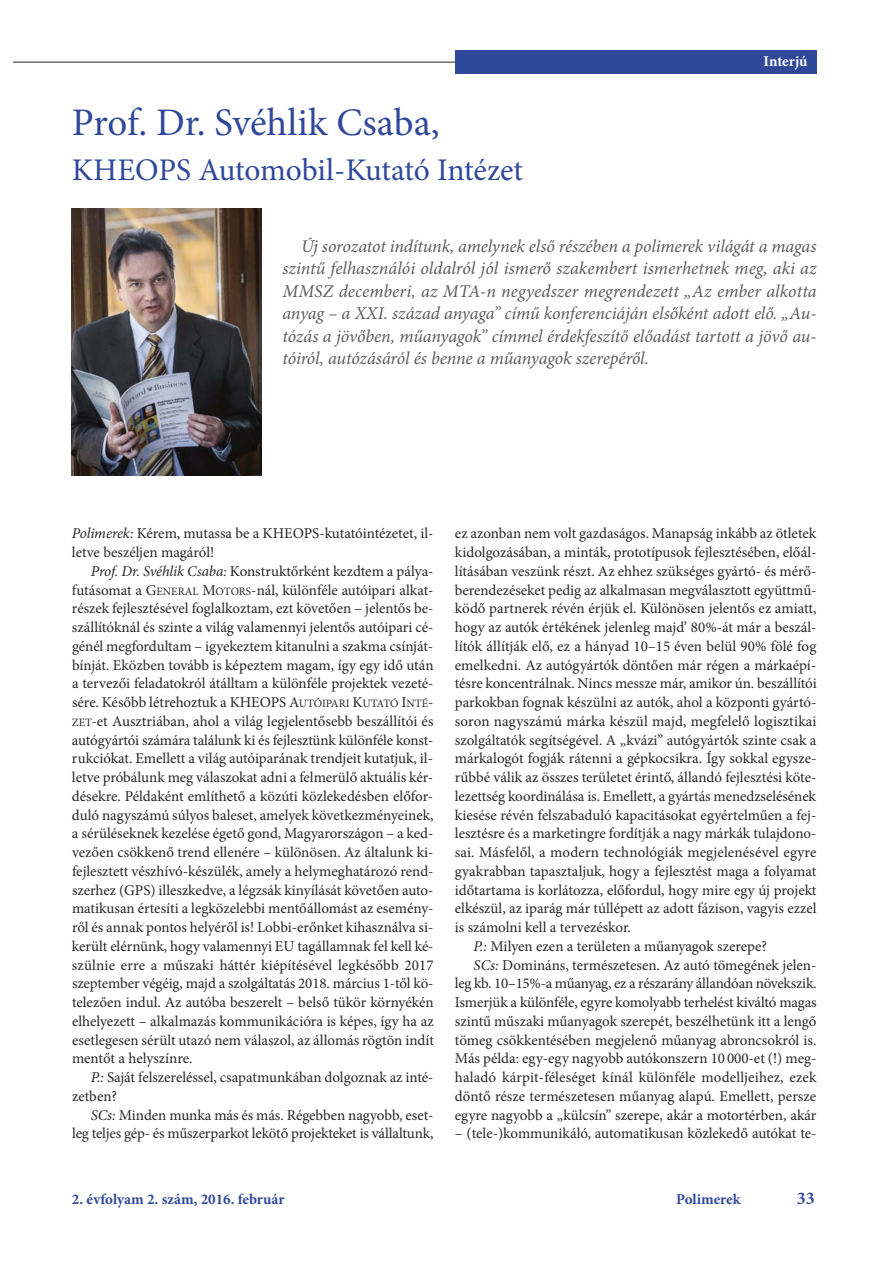
<style>
.page{position:relative;width:893px;height:1263px;background:#fff}
.page>*{position:absolute;margin:0;border:0;box-sizing:border-box;transform-origin:0 0}
.t1{font:39px "Minion Pro";color:#2f489a}
.t2{font:31.5px "Minion Pro";letter-spacing:-.005em;color:#2f489a}
.t3{font:italic 18px/22.5px "Minion Pro";letter-spacing:-.01em;color:#5d5c5d;text-align:justify}
.t4{font:700 18px "Minion Pro";color:#2f489a}
.t5{font:15px/18.8px "Minion Pro";color:#272627}
.t6{font:700 15px "Minion Pro";color:#2f489a}
.t7{font:700 15px "Minion Pro";letter-spacing:-.01em;color:#fff}
.s1{font-style:italic}
.s2{font-size:11.25px}
</style>
<div class="page">
<div style="left:455px;top:50px;width:361px;height:24px;background:#2f489a"></div>
<hr style="left:14px;top:62px;width:441px;height:1px;background:#272627">
<img style="left:72px;top:209px;width:189px;height:266px">
<h1 class="t1" style="left:72px;top:97px;width:369px">Prof. Dr. Svéhlik Csaba,</h1>
<h2 class="t2" style="left:72px;top:149px;width:453px">KHEOPS Automobil-Kutató Intézet</h2>
<p class="t7" style="left:763px;top:51px;width:45px">Interjú</p>
<p class="t3" style="left:282px;top:235px;width:536px;text-indent:19px">Új sorozatot indítunk, amelynek első részében a polimerek világát a magas szintű felhasználói oldalról jól ismerő szakembert ismerhetnek meg, aki az MMSZ decemberi, az MTA-n negyedszer megrendezett „Az ember alkotta anyag – a XXI. század anyaga” című konferenciáján elsőként adott elő. „Au&shy;tózás a jövőben, műanyagok” címmel érdekfeszítő előadást tartott a jövő au&shy;tóiról, autózásáról és benne a műanyagok szerepéről.</p>
<p class="t5" style="left:72px;top:524px;width:363px"><span class="s1">Polimerek:</span> Kérem, mutassa be a KHEOPS-kutatóintézetet, il&shy;letve beszéljen magáról!</p>
<p class="t5" style="left:72px;top:562px;width:363px;text-align:justify;text-indent:19px"><span class="s1">Prof. Dr. Svéhlik Csaba:</span> Konstruktőrként kezdtem a pálya&shy;futásomat a G<span class="s2">ENERAL</span> M<span class="s2">OTORS</span>-nál, különféle autóipari alkat&shy;részek fejlesztésével foglalkoztam, ezt követően – jelentős be&shy;szállítóknál és szinte a világ valamennyi jelentős autóipari cé&shy;génél megfordultam – igyekeztem kitanulni a szakma csínját&shy;bínját. Eközben tovább is képeztem magam, így egy idő után a tervezői feladatokról átálltam a különféle projektek vezeté&shy;sére. Később létrehoztuk a KHEOPS A<span class="s2">UTÓIPARI</span> K<span class="s2">UTATÓ</span> I<span class="s2">NTÉ</span>-<span class="s2">ZET</span>-et Ausztriában, ahol a világ legjelentősebb beszállítói és autógyártói számára találunk ki és fejlesztünk különféle konst&shy;rukciókat. Emellett a világ autóiparának trendjeit kutatjuk, il&shy;letve próbálunk meg válaszokat adni a felmerülő aktuális kér&shy;désekre. Példaként említhető a közúti közlekedésben előfor&shy;duló nagyszámú súlyos baleset, amelyek következményeinek, a sérüléseknek kezelése égető gond, Magyarországon – a ked&shy;vezően csökkenő trend ellenére – különösen. Az általunk ki&shy;fejlesztett vészhívó-készülék, amely a helymeghatározó rend&shy;szerhez (GPS) illeszkedve, a légzsák kinyílását követően auto&shy;matikusan értesíti a legközelebbi mentőállomást az esemény&shy;ről és annak pontos helyéről is! Lobbi-erőnket kihasználva si&shy;került elérnünk, hogy valamennyi EU tagállamnak fel kell ké&shy;szülnie erre a műszaki háttér kiépítésével legkésőbb 2017 szeptember végéig, majd a szolgáltatás 2018. március 1-től kö&shy;telezően indul. Az autóba beszerelt – belső tükör környékén elhelyezett – alkalmazás kommunikációra is képes, így ha az esetlegesen sérült utazó nem válaszol, az állomás rögtön indít mentőt a helyszínre.</p>
<p class="t5" style="left:72px;top:1068px;width:363px;text-indent:19px"><span class="s1">P.:</span> Saját felszereléssel, csapatmunkában dolgoznak az inté&shy;zetben?</p>
<p class="t5" style="left:72px;top:1106px;width:363px;text-align:right"><span class="s1">SCs:</span> Minden munka más és más. Régebben nagyobb, eset&shy;leg teljes gép- és műszerparkot lekötő projekteket is vállaltunk,</p>
<p class="t5" style="left:455px;top:524px;width:363px">ez azonban nem volt gazdaságos. Manapság inkább az ötletek</p>
<p class="t5" style="left:455px;top:543px;width:363px">kidolgozásában, a minták, prototípusok fejlesztésében, előál-</p>
<p class="t5" style="left:455px;top:562px;width:363px">lításában veszünk részt. Az ehhez szükséges gyártó- és mérő-</p>
<p class="t5" style="left:455px;top:581px;width:363px">berendezéseket pedig az alkalmasan megválasztott együttmű-</p>
<p class="t5" style="left:455px;top:599px;width:363px">ködő partnerek révén érjük el. Különösen jelentős ez amiatt,</p>
<p class="t5" style="left:455px;top:618px;width:363px">hogy az autók értékének jelenleg majd’ 80%-át már a beszál-</p>
<p class="t5" style="left:455px;top:637px;width:363px">lítók állítják elő, ez a hányad 10–15 éven belül 90% fölé fog</p>
<p class="t5" style="left:455px;top:656px;width:363px">emelkedni. Az autógyártók döntően már régen a márkaépí-</p>
<p class="t5" style="left:455px;top:674px;width:363px">tésre koncentrálnak. Nincs messze már, amikor ún. beszállítói</p>
<p class="t5" style="left:455px;top:693px;width:363px">parkokban fognak készülni az autók, ahol a központi gyártó-</p>
<p class="t5" style="left:455px;top:712px;width:363px">soron nagyszámú márka készül majd, megfelelő logisztikai</p>
<p class="t5" style="left:455px;top:731px;width:363px">szolgáltatók segítségével. A „kvázi” autógyártók szinte csak a</p>
<p class="t5" style="left:455px;top:749px;width:363px">márkalogót fogják rátenni a gépkocsikra. Így sokkal egysze-</p>
<p class="t5" style="left:455px;top:768px;width:363px">rűbbé válik az összes területet érintő, állandó fejlesztési köte-</p>
<p class="t5" style="left:455px;top:787px;width:362px">lezettség koordinálása is. Emellett, a gyártás menedzselésének</p>
<p class="t5" style="left:455px;top:806px;width:363px">kiesése révén felszabaduló kapacitásokat egyértelműen a fej-</p>
<p class="t5" style="left:455px;top:824px;width:363px">lesztésre és a marketingre fordítják a nagy márkák tulajdono-</p>
<p class="t5" style="left:455px;top:843px;width:363px">sai. Másfelől, a modern technológiák megjelenésével egyre</p>
<p class="t5" style="left:455px;top:862px;width:363px">gyakrabban tapasztaljuk, hogy a fejlesztést maga a folyamat</p>
<p class="t5" style="left:455px;top:881px;width:363px">időtartama is korlátozza, előfordul, hogy mire egy új projekt</p>
<p class="t5" style="left:455px;top:899px;width:363px">elkészül, az iparág már túllépett az adott fázison, vagyis ezzel</p>
<p class="t5" style="left:455px;top:918px;width:178px">is számolni kell a tervezéskor.</p>
<p class="t5" style="left:473px;top:937px;width:295px"><span class="s1">P.:</span> Milyen ezen a területen a műanyagok szerepe?</p>
<p class="t5" style="left:473px;top:956px;width:344px"><span class="s1">SCs:</span> Domináns, természetesen. Az autó tömegének jelen-</p>
<p class="t5" style="left:455px;top:974px;width:363px">leg kb. 10–15%-a műanyag, ez a részarány állandóan növekszik.</p>
<p class="t5" style="left:455px;top:993px;width:363px">Ismerjük a különféle, egyre komolyabb terhelést kiváltó magas</p>
<p class="t5" style="left:455px;top:1012px;width:363px">szintű műszaki műanyagok szerepét, beszélhetünk itt a lengő</p>
<p class="t5" style="left:455px;top:1031px;width:363px">tömeg csökkentésében megjelenő műanyag abroncsokról is.</p>
<p class="t5" style="left:455px;top:1049px;width:363px">Más példa: egy-egy nagyobb autókonszern 10 000-et (!) meg-</p>
<p class="t5" style="left:455px;top:1068px;width:363px">haladó kárpit-féleséget kínál különféle modelljeihez, ezek</p>
<p class="t5" style="left:455px;top:1087px;width:363px">döntő része természetesen műanyag alapú. Emellett, persze</p>
<p class="t5" style="left:455px;top:1106px;width:363px">egyre nagyobb a „külcsín” szerepe, akár a motortérben, akár</p>
<p class="t5" style="left:455px;top:1124px;width:363px">– (tele-)kommunikáló, automatikusan közlekedő autókat te-</p>
<p class="t6" style="left:72px;top:1188px;width:214px">2. évfolyam 2. szám, 2016. február</p>
<p class="t6" style="left:676px;top:1188px;width:66px">Polimerek</p>
<p class="t4" style="left:796px;top:1185px;width:19px">33</p>
</div>
